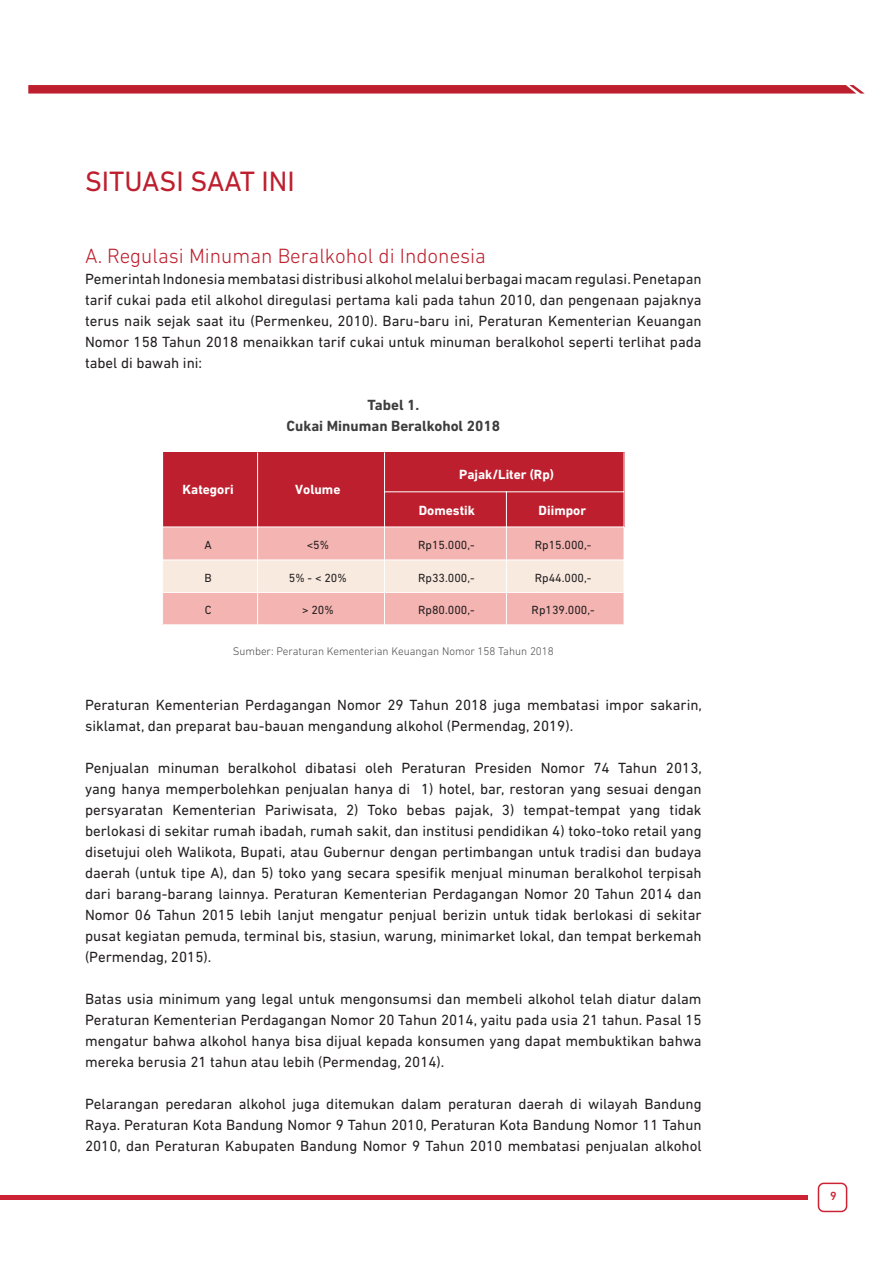
<style>
.page{position:relative;width:893px;height:1263px;background:#fff}
.page>*{position:absolute;margin:0;border:0;box-sizing:border-box;transform-origin:0 0}
.t1{font:28.5px "DIN Next LT Pro";color:#be1f2e}
.t2{font:300 21px "DIN Next LT Pro";color:#be1f2e}
.t3{font:15px/21px "DIN Next LT Pro";color:#231f20;text-align:justify}
.t4{font:700 15px/21px "DIN Next LT Pro";color:#3e3e3f;text-align:center}
.t5{font:700 13.5px "DIN Next LT Pro";color:#fff}
.t6{font:12px "DIN Next LT Pro";color:#231f20}
.t7{font:500 12px "DIN Next LT Pro";color:#cb2333}
.t8{font:300 11.25px "DIN Next LT Pro";color:#4b4c4d}
</style>
<div class="page">
<svg style="left:28px;top:85px;width:837px;height:9px;background:#c22d3b"></svg>
<hr style="left:0;top:1195px;width:808px;height:4px;background:#cb2333">
<div style="left:818px;top:1182px;width:29px;height:30px;border:2px solid #cb2333;border-radius:5px"></div>
<div style="left:163px;top:560px;width:461px;height:33px;background:#f8eadf"></div>
<div style="left:163px;top:527px;width:461px;height:33px;background:#f4b4b1"></div>
<div style="left:163px;top:592px;width:461px;height:33px;background:#f4b4b1"></div>
<div style="left:163px;top:452px;width:461px;height:75px;background:#be1f2e"></div>
<hr style="left:257px;top:452px;width:1px;height:172px;background:#fff">
<hr style="left:384px;top:452px;width:1px;height:173px;background:#fff">
<hr style="left:506px;top:492px;width:1px;height:133px;background:#fff">
<hr style="left:385px;top:491px;width:239px;height:1px;background:#fff">
<hr style="left:163px;top:527px;width:461px;height:1px;background:#fff">
<hr style="left:163px;top:560px;width:461px;height:1px;background:#fff">
<hr style="left:163px;top:592px;width:461px;height:1px;background:#fff">
<hr style="left:163px;top:624px;width:461px;height:1px;background:#fff">
<h1 class="t1" style="left:85px;top:165px;width:211px">SITUASI SAAT INI</h1>
<h2 class="t2" style="left:85px;top:244px;width:403px">A. Regulasi Minuman Beralkohol di Indonesia</h2>
<p class="t3" style="left:85px;top:268px;width:618px">Pemerintah Indonesia membatasi distribusi alkohol melalui berbagai macam regulasi. Penetapan tarif cukai pada etil alkohol diregulasi pertama kali pada tahun 2010, dan pengenaan pajaknya terus naik sejak saat itu (Permenkeu, 2010). Baru-baru ini, Peraturan Kementerian Keuangan Nomor 158 Tahun 2018 menaikkan tarif cukai untuk minuman beralkohol seperti terlihat pada tabel di bawah ini:</p>
<p class="t4" style="left:287px;top:395px;width:215px">Tabel 1.<br>Cukai Minuman Beralkohol 2018</p>
<p class="t5" style="left:183px;top:481px;width:53px">Kategori</p>
<p class="t5" style="left:295px;top:481px;width:47px">Volume</p>
<p class="t5" style="left:459px;top:467px;width:96px">Pajak/Liter (Rp)</p>
<p class="t5" style="left:419px;top:502px;width:58px">Domestik</p>
<p class="t5" style="left:539px;top:502px;width:49px">Diimpor</p>
<p class="t6" style="left:205px;top:538px;width:9px">A</p>
<p class="t6" style="left:205px;top:571px;width:9px">B</p>
<p class="t6" style="left:205px;top:603px;width:8px">C</p>
<p class="t6" style="left:535px;top:538px;width:58px">Rp15.000,-</p>
<p class="t6" style="left:535px;top:571px;width:58px">Rp44.000,-</p>
<p class="t6" style="left:532px;top:603px;width:64px">Rp139.000,-</p>
<p class="t8" style="left:233px;top:644px;width:323px">Sumber: Peraturan Kementerian Keuangan Nomor 158 Tahun 2018</p>
<p class="t6" style="left:307px;top:538px;width:24px">&lt;5%</p>
<p class="t6" style="left:289px;top:571px;width:59px">5% - &lt; 20%</p>
<p class="t6" style="left:302px;top:603px;width:33px">&gt; 20%</p>
<p class="t6" style="left:418px;top:538px;width:58px">Rp15.000,-</p>
<p class="t6" style="left:418px;top:571px;width:58px">Rp33.000,-</p>
<p class="t6" style="left:418px;top:603px;width:58px">Rp80.000,-</p>
<p class="t3" style="left:85px;top:694px;width:618px">Peraturan Kementerian Perdagangan Nomor 29 Tahun 2018 juga membatasi impor sakarin, siklamat, dan preparat bau-bauan mengandung alkohol (Permendag, 2019).</p>
<p class="t3" style="left:85px;top:757px;width:618px">Penjualan minuman beralkohol dibatasi oleh Peraturan Presiden Nomor 74 Tahun 2013, yang hanya memperbolehkan penjualan hanya di 1) hotel, bar, restoran yang sesuai dengan persyaratan Kementerian Pariwisata, 2) Toko bebas pajak, 3) tempat-tempat yang tidak berlokasi di sekitar rumah ibadah, rumah sakit, dan institusi pendidikan 4) toko-toko retail yang disetujui oleh Walikota, Bupati, atau Gubernur dengan pertimbangan untuk tradisi dan budaya daerah (untuk tipe A), dan 5) toko yang secara spesifik menjual minuman beralkohol terpisah dari barang-barang lainnya. Peraturan Kementerian Perdagangan Nomor 20 Tahun 2014 dan Nomor 06 Tahun 2015 lebih lanjut mengatur penjual berizin untuk tidak berlokasi di sekitar pusat kegiatan pemuda, terminal bis, stasiun, warung, minimarket lokal, dan tempat berkemah (Permendag, 2015).</p>
<p class="t3" style="left:85px;top:988px;width:618px">Batas usia minimum yang legal untuk mengonsumsi dan membeli alkohol telah diatur dalam Peraturan Kementerian Perdagangan Nomor 20 Tahun 2014, yaitu pada usia 21 tahun. Pasal 15 mengatur bahwa alkohol hanya bisa dijual kepada konsumen yang dapat membuktikan bahwa mereka berusia 21 tahun atau lebih (Permendag, 2014).</p>
<p class="t3" style="left:85px;top:1093px;width:618px">Pelarangan peredaran alkohol juga ditemukan dalam peraturan daerah di wilayah Bandung Raya. Peraturan Kota Bandung Nomor 9 Tahun 2010, Peraturan Kota Bandung Nomor 11 Tahun 2010, dan Peraturan Kabupaten Bandung Nomor 9 Tahun 2010 membatasi penjualan alkohol</p>
<p class="t7" style="left:830px;top:1189px;width:8px">9</p>
</div>
